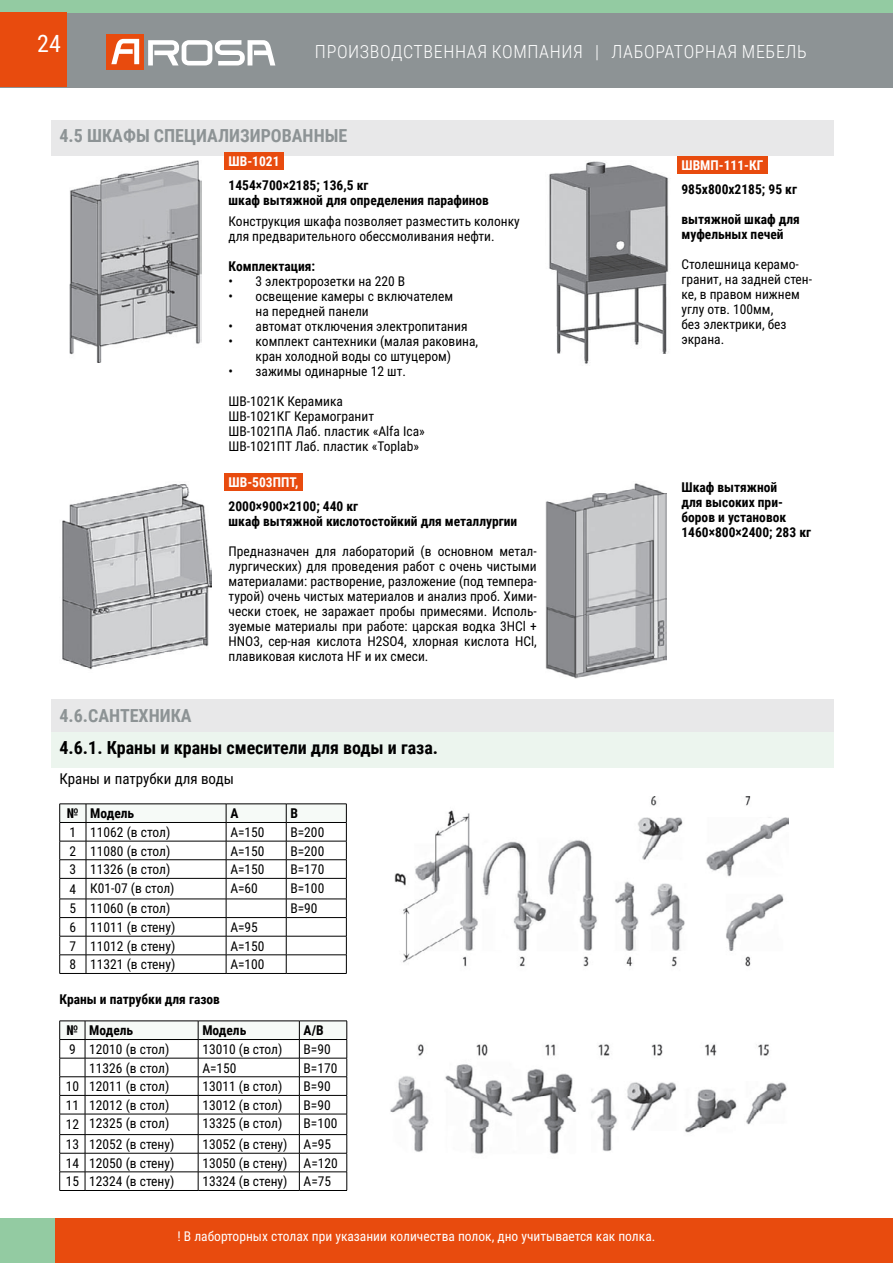
<style>
.page{position:relative;width:893px;height:1263px;background:#fff}
.page>*{position:absolute;margin:0;border:0;box-sizing:border-box;transform-origin:0 0}
.t1{font:24px "Roboto Condensed";color:#fff}
.t2{font:300 18px "Roboto Condensed";letter-spacing:.035em;color:#fff}
.t3{font:700 18px "Roboto Condensed";color:#8d9395}
.t4{font:700 18px "Roboto Condensed";color:#000}
.t5{font:15px "Roboto Condensed";color:#000}
.t6{font:13.5px/15px "Roboto Condensed";color:#000}
.t7{font:700 13.5px/15px "Roboto Condensed";color:#000}
.t8{font:13.5px "Roboto Condensed";color:#fff}
.t9{font:700 13.5px "Roboto Condensed";color:#fff}
</style>
<div class="page">
<div style="left:0;top:0;width:893px;height:87px;background:#8d9395"></div>
<div style="left:0;top:0;width:893px;height:13px;background:#93cba2"></div>
<div style="left:0;top:1218px;width:893px;height:45px;background:#e84b0e"></div>
<div style="left:106px;top:34px;width:38px;height:35px;background:#e84b0e"></div>
<svg style="left:111px;top:39px;width:164px;height:26px"></svg>
<div style="left:0;top:13px;width:67px;height:74px;background:#e84b0e"></div>
<div style="left:0;top:1218px;width:54px;height:45px;background:#93cba2"></div>
<div style="left:51px;top:120px;width:782px;height:35px;background:#e8e8e9"></div>
<img style="left:70px;top:160px;width:131px;height:202px">
<div style="left:224px;top:152px;width:60px;height:18px;background:#e84b0e"></div>
<img style="left:549px;top:161px;width:120px;height:203px">
<div style="left:677px;top:156px;width:90px;height:18px;background:#e84b0e"></div>
<img style="left:62px;top:484px;width:149px;height:186px">
<div style="left:224px;top:473px;width:79px;height:18px;background:#e84b0e"></div>
<img style="left:545px;top:483px;width:122px;height:196px">
<div style="left:51px;top:700px;width:782px;height:35px;background:#e8e8e9"></div>
<div style="left:51px;top:732px;width:782px;height:35px;background:#ecf5ee"></div>
<svg style="left:59px;top:803px;width:288px;height:171px"></svg>
<hr style="left:86px;top:973px;width:140px;height:1px;background:#000">
<hr style="left:226px;top:973px;width:60px;height:1px;background:#000">
<hr style="left:286px;top:973px;width:61px;height:1px;background:#000">
<img style="left:394px;top:796px;width:395px;height:171px">
<svg style="left:59px;top:1021px;width:289px;height:170px"></svg>
<hr style="left:85px;top:1190px;width:113px;height:1px;background:#000">
<hr style="left:198px;top:1190px;width:101px;height:1px;background:#000">
<hr style="left:299px;top:1190px;width:48px;height:1px;background:#000">
<img style="left:390px;top:1044px;width:397px;height:110px">
<h1 class="t1" style="left:37px;top:26px;width:25px">24</h1>
<h2 class="t2" style="left:315px;top:39px;width:493px">ПРОИЗВОДСТВЕННАЯ КОМПАНИЯ | ЛАБОРАТОРНАЯ МЕБЕЛЬ</h2>
<h2 class="t3" style="left:60px;top:123px;width:289px">4.5 ШКАФЫ СПЕЦИАЛИЗИРОВАННЫЕ</h2>
<p class="t9" style="left:229px;top:152px;width:53px">ШВ-1021</p>
<p class="t7" style="left:229px;top:177px;width:262px">1454×700×2185; 136,5 кг<br>шкаф вытяжной для определения парафинов</p>
<p class="t6" style="left:229px;top:213px;width:293px">Конструкция шкафа позволяет разместить колонку для предварительного обессмоливания нефти.</p>
<p class="t7" style="left:229px;top:258px;width:88px">Комплектация:</p>
<p class="t6" style="left:229px;top:273px;width:178px">• 3 электророзетки на 220 В</p>
<p class="t6" style="left:256px;top:288px;width:199px;text-indent:-27px">• освещение камеры с включателем на передней панели</p>
<p class="t6" style="left:229px;top:318px;width:240px">• автомат отключения электропитания</p>
<p class="t6" style="left:229px;top:333px;width:251px;text-align:center">• комплект сантехники (малая раковина, кран холодной воды со штуцером)</p>
<p class="t6" style="left:229px;top:363px;width:179px">• зажимы одинарные 12 шт.</p>
<p class="t6" style="left:229px;top:393px;width:198px">ШВ-1021К Керамика<br>ШВ-1021КГ Керамогранит<br>ШВ-1021ПА Лаб. пластик «Alfa Ica»<br>ШВ-1021ПТ Лаб. пластик «Toplab»</p>
<p class="t9" style="left:229px;top:473px;width:71px">ШВ-503ППТ,</p>
<p class="t7" style="left:229px;top:498px;width:290px">2000×900×2100; 440 кг<br>шкаф вытяжной кислотостойкий для металлургии</p>
<p class="t6" style="left:229px;top:543px;width:310px;text-align:justify">Предназначен для лабораторий (в основном метал&shy;лургических) для проведения работ с очень чистыми материалами: растворение, разложение (под темпера&shy;турой) очень чистых материалов и анализ проб. Хими&shy;чески стоек, не заражает пробы примесями. Исполь&shy;зуемые материалы при работе: царская водка 3HCl + HNO3, сер-ная кислота H2SO4, хлорная кислота HCl, плавиковая кислота HF и их смеси.</p>
<h2 class="t3" style="left:60px;top:703px;width:134px">4.6.САНТЕХНИКА</h2>
<h2 class="t4" style="left:60px;top:735px;width:380px">4.6.1. Краны и краны смесители для воды и газа.</h2>
<p class="t5" style="left:60px;top:768px;width:176px">Краны и патрубки для воды</p>
<p class="t7" style="left:67px;top:805px;width:69px">№ Модель</p>
<p class="t7" style="left:230px;top:805px;width:10px">А</p>
<p class="t7" style="left:290px;top:805px;width:9px">В</p>
<p class="t6" style="left:70px;top:824px;width:102px">1 11062 (в стол)</p>
<p class="t6" style="left:230px;top:824px;width:36px">А=150</p>
<p class="t6" style="left:290px;top:824px;width:35px">В=200</p>
<p class="t6" style="left:70px;top:843px;width:102px">2 11080 (в стол)</p>
<p class="t6" style="left:230px;top:843px;width:36px">А=150</p>
<p class="t6" style="left:290px;top:843px;width:35px">В=200</p>
<p class="t6" style="left:70px;top:861px;width:102px">3 11326 (в стол)</p>
<p class="t6" style="left:230px;top:861px;width:36px">А=150</p>
<p class="t6" style="left:290px;top:861px;width:35px">В=170</p>
<p class="t6" style="left:70px;top:880px;width:107px">4 К01-07 (в стол)</p>
<p class="t6" style="left:230px;top:880px;width:29px">А=60</p>
<p class="t6" style="left:290px;top:880px;width:35px">В=100</p>
<p class="t6" style="left:70px;top:900px;width:102px">5 11060 (в стол)</p>
<p class="t6" style="left:290px;top:900px;width:29px">В=90</p>
<p class="t6" style="left:70px;top:919px;width:107px">6 11011 (в стену)</p>
<p class="t6" style="left:230px;top:919px;width:29px">А=95</p>
<p class="t6" style="left:70px;top:938px;width:107px">7 11012 (в стену)</p>
<p class="t6" style="left:230px;top:938px;width:36px">А=150</p>
<p class="t6" style="left:70px;top:956px;width:107px">8 11321 (в стену)</p>
<p class="t6" style="left:230px;top:956px;width:36px">А=100</p>
<p class="t7" style="left:60px;top:991px;width:162px">Краны и патрубки для газов</p>
<p class="t7" style="left:66px;top:1022px;width:68px">№ Модель</p>
<p class="t7" style="left:202px;top:1022px;width:45px">Модель</p>
<p class="t7" style="left:304px;top:1022px;width:22px">А/В</p>
<p class="t6" style="left:69px;top:1041px;width:102px">9 12010 (в стол)</p>
<p class="t6" style="left:202px;top:1041px;width:82px">13010 (в стол)</p>
<p class="t6" style="left:304px;top:1041px;width:29px">В=90</p>
<p class="t6" style="left:89px;top:1060px;width:82px">11326 (в стол)</p>
<p class="t6" style="left:202px;top:1060px;width:36px">А=150</p>
<p class="t6" style="left:304px;top:1060px;width:35px">В=170</p>
<p class="t6" style="left:66px;top:1078px;width:105px">10 12011 (в стол)</p>
<p class="t6" style="left:202px;top:1078px;width:82px">13011 (в стол)</p>
<p class="t6" style="left:304px;top:1078px;width:29px">В=90</p>
<p class="t6" style="left:66px;top:1097px;width:105px">11 12012 (в стол)</p>
<p class="t6" style="left:202px;top:1097px;width:82px">13012 (в стол)</p>
<p class="t6" style="left:304px;top:1097px;width:29px">В=90</p>
<p class="t6" style="left:66px;top:1115px;width:105px">12 12325 (в стол)</p>
<p class="t6" style="left:202px;top:1115px;width:82px">13325 (в стол)</p>
<p class="t6" style="left:304px;top:1115px;width:35px">В=100</p>
<p class="t6" style="left:66px;top:1136px;width:110px">13 12052 (в стену)</p>
<p class="t6" style="left:202px;top:1136px;width:130px">13052 (в стену) А=95</p>
<p class="t6" style="left:66px;top:1155px;width:110px">14 12050 (в стену)</p>
<p class="t6" style="left:202px;top:1155px;width:137px">13050 (в стену) А=120</p>
<p class="t6" style="left:66px;top:1173px;width:110px">15 12324 (в стену)</p>
<p class="t6" style="left:202px;top:1173px;width:130px">13324 (в стену) А=75</p>
<p class="t8" style="left:178px;top:1227px;width:479px">! В лаборторных столах при указании количества полок, дно учитывается как полка.</p>
<p class="t9" style="left:681px;top:156px;width:83px">ШВМП-111-КГ</p>
<p class="t7" style="left:681px;top:181px;width:117px">985х800х2185; 95 кг</p>
<p class="t7" style="left:681px;top:211px;width:120px">вытяжной шкаф для муфельных печей</p>
<p class="t6" style="left:681px;top:256px;width:132px">Столешница керамо&shy;гранит, на задней стен&shy;ке, в правом нижнем углу отв. 100мм,<br>без электрики, без экрана.</p>
<p class="t7" style="left:681px;top:479px;width:131px">Шкаф вытяжной<br>для высоких при&shy;боров и установок<br>1460×800×2400; 283 кг</p>
</div>
